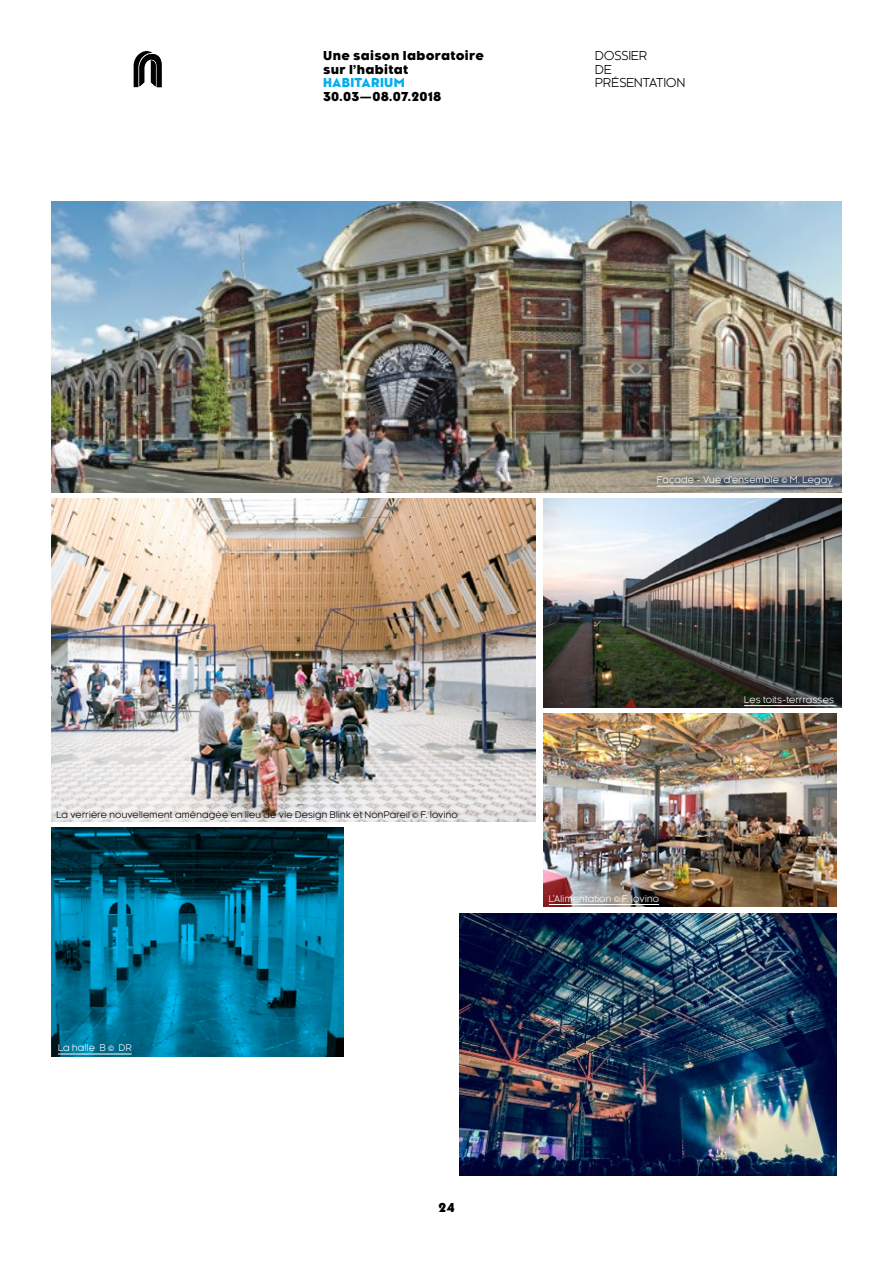
<style>
.page{position:relative;width:893px;height:1263px;background:#fff}
.page>*{position:absolute;margin:0;border:0;box-sizing:border-box;transform-origin:0 0}
.t1{font:800 12px/13.5px "Kessel 105";letter-spacing:.025em;color:#000}
.t2{font:12px/13.5px "Kessel 105";letter-spacing:.015em;color:#000}
.t3{font:800 12px "Kessel 105";letter-spacing:.015em;color:#00aeef}
.t4{font:9px "Kessel 105";letter-spacing:.03em;color:#fff}
.t5{font:9px "Kessel 105";letter-spacing:.03em;color:#000}
.s1{font-family:"Khmer MN"}
</style>
<div class="page">
<svg style="left:134px;top:51px;width:28px;height:36px"></svg>
<img style="left:51px;top:827px;width:292px;height:229px">
<img style="left:51px;top:202px;width:791px;height:290px">
<img style="left:459px;top:914px;width:377px;height:262px">
<img style="left:544px;top:498px;width:298px;height:209px">
<hr style="left:657px;top:486px;width:176px;height:1px;background:#fff">
<hr style="left:744px;top:705px;width:92px;height:1px;background:#fff">
<hr style="left:58px;top:1053px;width:74px;height:1px;background:#fff">
<img style="left:51px;top:498px;width:485px;height:323px">
<img style="left:544px;top:713px;width:292px;height:193px">
<hr style="left:549px;top:904px;width:110px;height:1px;background:#fff">
<h1 class="t1" style="left:323px;top:49px;width:162px">Une saison laboratoire sur l’habitat</h1>
<h1 class="t3" style="left:323px;top:76px;width:83px">HABITARIUM</h1>
<h1 class="t1" style="left:323px;top:90px;width:120px">30.03—08.07.2018</h1>
<h1 class="t2" style="left:595px;top:49px;width:91px">DOSSIER<br>DE<br>PRÉSENTATION</h1>
<p class="t5" style="left:56px;top:810px;width:403px">La verrière nouvellement aménagée en lieu de vie Design Blink et NonPareil © F. Iovino</p>
<p class="t4" style="left:58px;top:1043px;width:75px">La halle B <span class="s1">©</span> DR</p>
<h1 class="t1" style="left:438px;top:1201px;width:18px">24</h1>
<p class="t4" style="left:657px;top:475px;width:177px">Façade - Vue d’ensemble <span class="s1">©</span> M. Legay</p>
<p class="t4" style="left:549px;top:893px;width:112px">L’Alimentation <span class="s1">©</span> F. Iovino</p>
<p class="t4" style="left:744px;top:694px;width:91px">Les toits-terrrasses</p>
</div>
